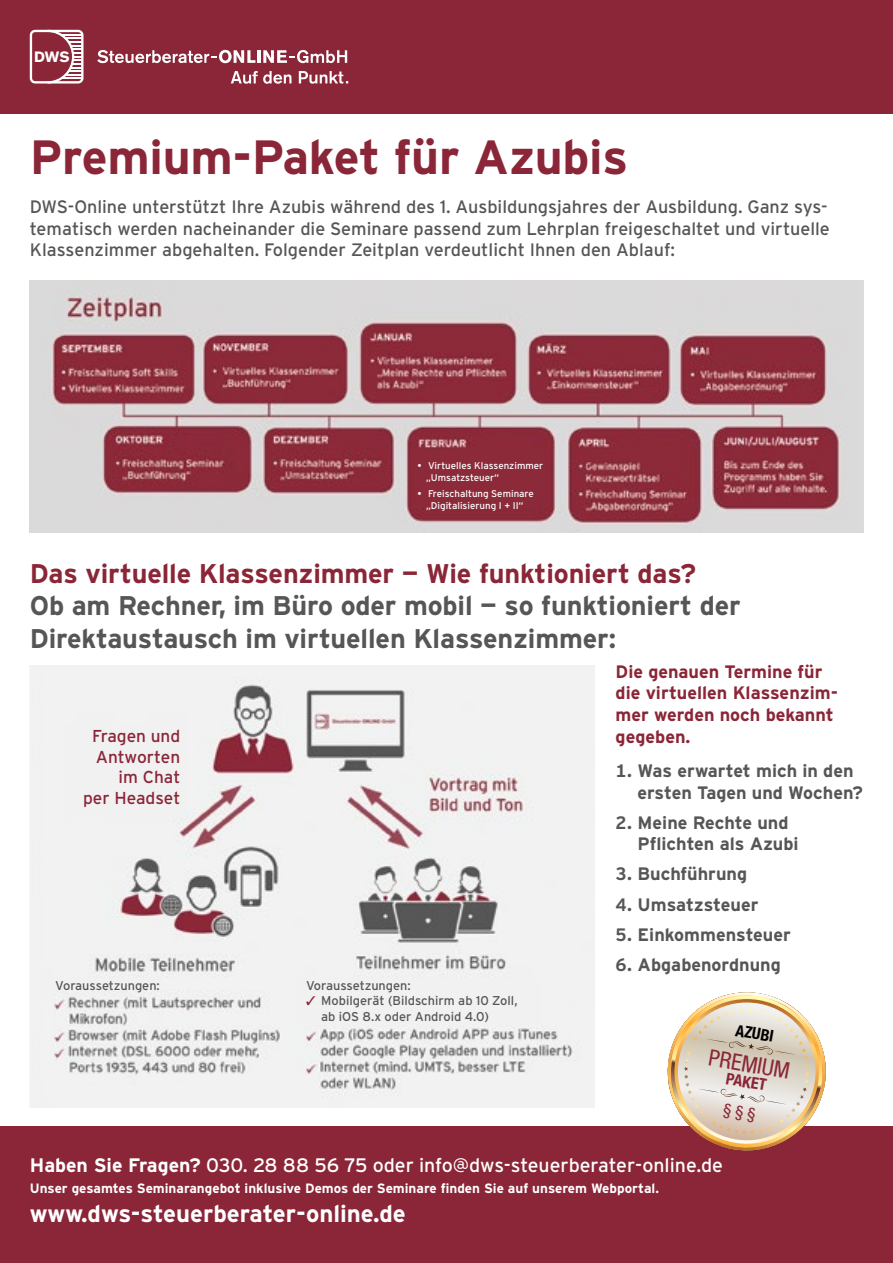
<style>
.page{position:relative;width:893px;height:1263px;background:#fff}
.page>*{position:absolute;margin:0;border:0;box-sizing:border-box;transform-origin:0 0}
.t1{font:700 48px "Interstate";letter-spacing:-.005em;color:#8a2637}
.t2{font:700 27px/32.4px "Interstate";letter-spacing:-.005em;color:#565655}
.t3{font:700 27px "Interstate";letter-spacing:-.005em;color:#8a2637}
.t4{font:700 24px "Interstate";color:#fff}
.t5{font:condensed 22.8px "Helvetica Neue LT Std";color:#8a2637}
.t6{font:19.5px "Interstate";color:#fff}
.t7{font:18px/21.6px "Interstate";color:#565655}
.t8{font:700 18px/21.6px "Interstate";color:#565655}
.t9{font:700 18px/21.6px "Interstate";color:#8a2637}
.t10{font:17.25px/20.7px "Interstate";color:#8a2637;text-align:right}
.t11{font:700 condensed 16.05px "Helvetica Neue";color:#8a2637}
.t12{font:700 condensed 16.05px "Helvetica Neue";color:#000}
.t13{font:700 14.85px "Akzidenz Grotesk BE";color:#fff}
.t14{font:700 13.5px "Interstate";color:#fff}
.t15{font:12.75px/15.3px "Interstate";color:#565655}
.t16{font:9.75px/11.7px "Interstate";color:#fff}
.s1{font-family:"Interstate Tab"}
.s2{color:#8a2537}
.s3{font-weight:700}
</style>
<div class="page">
<div style="left:0;top:0;width:893px;height:113px;background:#8a2637"></div>
<svg style="left:97px;top:50px;width:250px;height:13px"></svg>
<svg style="left:30px;top:30px;width:53px;height:54px"></svg>
<svg style="left:231px;top:71px;width:117px;height:13px"></svg>
<div style="left:0;top:1127px;width:893px;height:136px;background:#8a2637"></div>
<img style="left:30px;top:665px;width:564px;height:442px">
<img style="left:30px;top:281px;width:833px;height:251px">
<svg style="left:661px;top:992px;width:171px;height:159px"></svg>
<p class="t13" style="left:34px;top:48px;width:37px">DWS</p>
<h1 class="t1" style="left:30px;top:128px;width:600px">Premium-Paket für Azubis</h1>
<p class="t7" style="left:30px;top:196px;width:802px">DWS-Online unterstützt Ihre Azubis während des 1. Ausbildungsjahres der Ausbildung. Ganz sys&shy;tematisch werden nacheinander die Seminare passend zum Lehrplan freigeschaltet und virtuelle<br>Klassenzimmer abgehalten. Folgender Zeitplan verdeutlicht Ihnen den Ablauf:</p>
<p class="t16" style="left:426px;top:460px;width:119px;text-indent:-9px">• Virtuelles Klassenzimmer „Umsatzsteuer“</p>
<p class="t16" style="left:418px;top:487px;width:118px;text-align:center">• Freischaltung Seminare „Digitalisierung I + II“</p>
<h2 class="t3" style="left:30px;top:557px;width:668px">Das virtuelle Klassenzimmer — Wie funktioniert das?</h2>
<h2 class="t2" style="left:30px;top:589px;width:712px">Ob am Rechner, im Büro oder mobil — so funktioniert der<br>Direktaustausch im virtuellen Klassenzimmer:</h2>
<p class="t9" style="left:616px;top:660px;width:224px">Die genauen Termine für die virtuellen Klassenzim&shy;mer werden noch bekannt gegeben.</p>
<p class="t8" style="left:638px;top:760px;width:227px;text-indent:-22px"><span class="s1">1.</span> Was erwartet mich in den ersten Tagen und Wochen?</p>
<p class="t8" style="left:638px;top:811px;width:163px;text-indent:-22px"><span class="s1">2.</span> Meine Rechte und<br>Pflichten als Azubi</p>
<p class="t8" style="left:616px;top:863px;width:133px"><span class="s1">3.</span> Buchführung</p>
<p class="t8" style="left:616px;top:893px;width:144px"><span class="s1">4.</span> Umsatzsteuer</p>
<p class="t8" style="left:616px;top:923px;width:177px"><span class="s1">5.</span> Einkommensteuer</p>
<p class="t8" style="left:616px;top:953px;width:167px"><span class="s1">6.</span> Abgabenordnung</p>
<p class="t10" style="left:83px;top:725px;width:99px">Fragen und<br>Antworten im Chat<br>per Headset</p>
<p class="t15" style="left:55px;top:978px;width:106px">Voraussetzungen:</p>
<p class="t15" style="left:306px;top:978px;width:106px">Voraussetzungen:</p>
<p class="t15" style="left:321px;top:993px;width:198px;text-indent:-15px"><span class="s2">✓</span> Mobilgerät (Bildschirm ab 10 Zoll, ab iOS 8.x oder Android 4.0)</p>
<p class="t12" style="left:737px;top:1020px;width:40px;rotate:10deg">AZUBI</p>
<p class="t5" style="left:711px;top:1044px;width:83px;rotate:10deg">PREMIUM</p>
<p class="t11" style="left:728px;top:1068px;width:42px;rotate:10deg">PAKET</p>
<p class="t6" style="left:30px;top:1153px;width:695px"><span class="s3">Haben Sie Fragen?</span> 030. 28 88 56 75 oder info@dws-steuerberater-online.de</p>
<p class="t14" style="left:30px;top:1180px;width:631px">Unser gesamtes Seminarangebot inklusive Demos der Seminare finden Sie auf unserem Webportal.</p>
<h3 class="t4" style="left:30px;top:1199px;width:378px">www.dws-steuerberater-online.de</h3>
</div>
